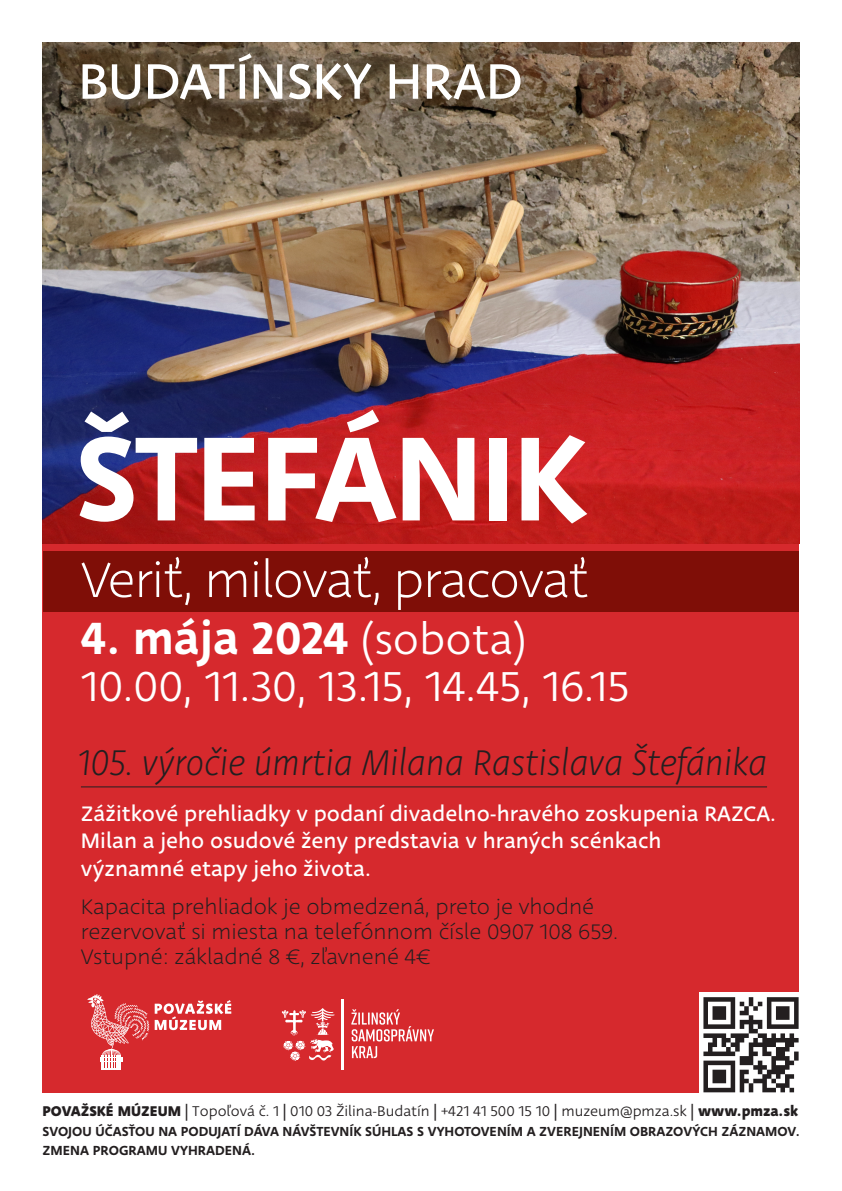
<style>
.page{position:relative;width:842px;height:1191px;background:#fff}
.page>*{position:absolute;margin:0;border:0;box-sizing:border-box;transform-origin:0 0}
.t1{font:500 131.1px "Deva Ideal";letter-spacing:-.025em;color:#fff}
.t2{font:54.6px "Deva Ideal";color:#fff}
.t3{font:300 53.9px "Deva Ideal";letter-spacing:-.025em;color:#fff}
.t4{font:500 49.5px "Deva Ideal";color:#fff}
.t5{font:45.8px "Deva Ideal";color:#fff}
.t6{font:italic 300 39.1px "Deva Ideal";color:#231f20}
.t7{font:23px/27.6px "Deva Ideal";color:#fff}
.t8{font:300 23px/25px "Deva Ideal";color:#231f20}
.t9{font:15.5px "Deva Ideal";color:#231f20}
.t10{font:500 14.4px "Deva Ideal";color:#231f20}
.s1{font-weight:400;font-size:45.8px}
.s2{font-weight:700}
.s3{font-style:inherit}
</style>
<div class="page">
<div style="left:43px;top:43px;width:756px;height:1050px;background:#d6292d"></div>
<img style="left:43px;top:43px;width:756px;height:500px">
<div style="left:43px;top:551px;width:756px;height:61px;background:#7f0e07"></div>
<div style="left:699px;top:992px;width:104px;height:104px;background:#fff"></div>
<svg style="left:703px;top:997px;width:96px;height:95px"></svg>
<svg style="left:282px;top:1008px;width:52px;height:53px"></svg>
<svg style="left:351px;top:1009px;width:83px;height:49px"></svg>
<hr style="left:341px;top:1035px;width:3px;height:17px;background:#fff">
<hr style="left:341px;top:999px;width:3px;height:18px;background:#fff">
<svg style="left:341px;top:1053px;width:3px;height:17px"></svg>
<svg style="left:341px;top:1017px;width:3px;height:18px"></svg>
<svg style="left:155px;top:1000px;width:76px;height:30px"></svg>
<svg style="left:87px;top:994px;width:62px;height:76px"></svg>
<hr style="left:81px;top:786px;width:686px;height:1px;background:#231f20">
<h2 class="t2" style="left:78px;top:46px;width:446px">BUDATÍNSKY HRAD</h2>
<h1 class="t1" style="left:75px;top:391px;width:514px">ŠTEFÁNIK</h1>
<h3 class="t3" style="left:81px;top:547px;width:509px">Veriť, milovať, pracovať</h3>
<h3 class="t4" style="left:81px;top:605px;width:447px">4. mája 2024 <span class="s1">(sobota)</span></h3>
<h3 class="t5" style="left:81px;top:658px;width:550px">10.00, 11.30, 13.15, 14.45, 16.15</h3>
<h3 class="t6" style="left:78px;top:739px;width:690px">105. výročie úmrtia Milana Rastislava Štefánika</h3>
<p class="t7" style="left:81px;top:800px;width:697px">Zážitkové prehliadky v podaní divadelno-hravého zoskupenia RAZCA.<br>Milan a jeho osudové ženy predstavia v hraných scénkach<br>významné etapy jeho života.</p>
<p class="t8" style="left:81px;top:895px;width:539px">Kapacita prehliadok je obmedzená, preto je vhodné rezervovať si miesta na telefónnom čísle 0907 108 659.<br>Vstupné: základné 8 €, zľavnené 4€</p>
<p class="t9" style="left:43px;top:1102px;width:757px"><span class="s2">POVAŽSKÉ MÚZEUM</span> <span class="s3">|</span> Topoľová č. 1 <span class="s3">|</span> 010 03 Žilina-Budatín <span class="s3">|</span> +421 41 500 15 10 <span class="s3">|</span> muzeum@pmza.sk <span class="s3">|</span> <span class="s2">www.pmza.sk</span></p>
<p class="t10" style="left:43px;top:1140px;width:214px">ZMENA PROGRAMU VYHRADENÁ.</p>
<p class="t10" style="left:43px;top:1121px;width:759px">SVOJOU ÚČASŤOU NA PODUJATÍ DÁVA NÁVŠTEVNÍK SÚHLAS S VYHOTOVENÍM A ZVEREJNENÍM OBRAZOVÝCH ZÁZNAMOV.</p>
</div>
